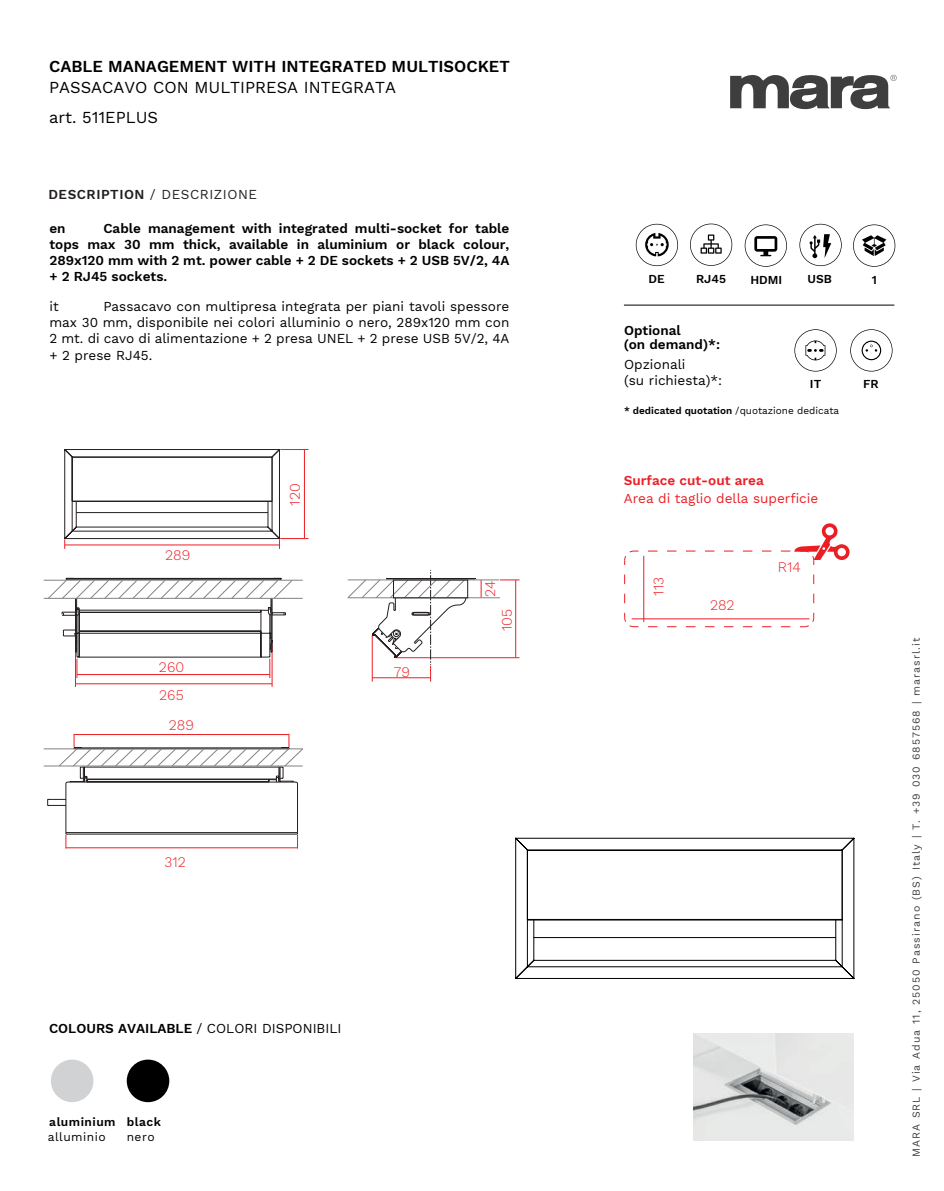
<style>
.page{position:relative;width:944px;height:1191px;background:#fff}
.page>*{position:absolute;margin:0;border:0;box-sizing:border-box;transform-origin:0 0}
.t1{font:16.5px/30px "Work Sans";color:#000001}
.t2{font:600 16.5px "Work Sans";color:#000001}
.t3{font:300 14.4px/27.9px "Work Sans";color:#ec1e25}
.t4{font:13.5px/16.2px "Work Sans";color:#000001}
.t5{font:600 13.5px/16.2px "Work Sans";color:#000001}
.t6{font:13.5px "Work Sans";color:#ec1e25}
.t7{font:13.5px "Work Sans";letter-spacing:.04em;color:#231f20}
.t8{font:600 13.5px "Work Sans";color:#ec1e25}
.t9{font:600 12px "Work Sans";letter-spacing:.04em;color:#000001}
.t10{font:12px "Work Sans";letter-spacing:.04em;color:#000001}
.t11{font:10.5px "Work Sans";letter-spacing:.1em;color:#3e3e3f}
.t12{font:600 9.9px "Work Sans";color:#000001}
.s1{font-weight:600}
.s2{font-weight:400}
</style>
<div class="page">
<svg style="left:730px;top:75px;width:167px;height:35px"></svg>
<div style="left:51px;top:1059px;width:42px;height:43px;background:#d1d2d4;border-radius:50%"></div>
<img style="left:127px;top:1059px;width:42px;height:43px;border-radius:21px">
<div style="left:127px;top:1059px;width:42px;height:43px;background:#000001;border-radius:50%"></div>
<svg style="left:64px;top:449px;width:245px;height:100px"></svg>
<hr style="left:72px;top:501px;width:200px;height:1px;background:#231f20">
<hr style="left:76px;top:512px;width:192px;height:1px;background:#231f20">
<hr style="left:304px;top:449px;width:1px;height:89px;background:#ec1e25">
<hr style="left:65px;top:545px;width:214px;height:1px;background:#ec1e25">
<svg style="left:515px;top:837px;width:340px;height:142px"></svg>
<hr style="left:527px;top:850px;width:315px;height:1px;background:#000001">
<hr style="left:842px;top:850px;width:1px;height:69px;background:#000001">
<hr style="left:527px;top:919px;width:315px;height:1px;background:#000001">
<hr style="left:534px;top:937px;width:302px;height:1px;background:#000001">
<svg style="left:47px;top:734px;width:256px;height:114px"></svg>
<hr style="left:75px;top:641px;width:1px;height:46px;background:#ec1e25">
<hr style="left:272px;top:643px;width:1px;height:44px;background:#ec1e25">
<hr style="left:76px;top:683px;width:196px;height:1px;background:#ec1e25">
<svg style="left:48px;top:578px;width:244px;height:100px"></svg>
<hr style="left:396px;top:657px;width:123px;height:1px;background:#ec1e25">
<svg style="left:500px;top:579px;width:19px;height:1px"></svg>
<svg style="left:481px;top:580px;width:1px;height:17px"></svg>
<hr style="left:515px;top:580px;width:1px;height:77px;background:#ec1e25">
<svg style="left:347px;top:570px;width:128px;height:111px"></svg>
<svg style="left:690px;top:224px;width:42px;height:42px"></svg>
<svg style="left:853px;top:224px;width:42px;height:43px"></svg>
<svg style="left:745px;top:224px;width:42px;height:43px"></svg>
<svg style="left:636px;top:224px;width:42px;height:42px"></svg>
<hr style="left:624px;top:305px;width:270px;height:1px;background:#000001">
<svg style="left:799px;top:224px;width:43px;height:42px"></svg>
<svg style="left:850px;top:329px;width:42px;height:42px"></svg>
<svg style="left:794px;top:329px;width:43px;height:42px"></svg>
<img style="left:694px;top:1034px;width:160px;height:106px">
<hr style="left:44px;top:598px;width:259px;height:1px;background:#808285">
<hr style="left:44px;top:580px;width:259px;height:1px;background:#808285">
<hr style="left:44px;top:765px;width:259px;height:1px;background:#808285">
<hr style="left:44px;top:748px;width:259px;height:1px;background:#808285">
<hr style="left:348px;top:597px;width:152px;height:1px;background:#808285">
<hr style="left:348px;top:579px;width:151px;height:1px;background:#808285">
<hr style="left:386px;top:578px;width:89px;height:1px;background:#231f20">
<hr style="left:66px;top:578px;width:215px;height:1px;background:#231f20">
<div style="left:393px;top:580px;width:75px;height:18px;border:1px solid #231f20"></div>
<svg style="left:624px;top:550px;width:14px;height:53px"></svg>
<svg style="left:800px;top:574px;width:14px;height:53px"></svg>
<svg style="left:624px;top:613px;width:166px;height:14px"></svg>
<svg style="left:648px;top:523px;width:202px;height:42px"></svg>
<hr style="left:632px;top:618px;width:177px;height:1px;background:#ec1e25">
<hr style="left:643px;top:556px;width:1px;height:66px;background:#ec1e25">
<p class="t2" style="left:49px;top:57px;width:462px">CABLE MANAGEMENT WITH INTEGRATED MULTISOCKET</p>
<p class="t1" style="left:49px;top:73px;width:348px">PASSACAVO CON MULTIPRESA INTEGRATA art. 511EPLUS</p>
<p class="t7" style="left:48px;top:187px;width:210px"><span class="s1">DESCRIPTION</span> / DESCRIZIONE</p>
<p class="t5" style="left:49px;top:220px;width:18px">en</p>
<p class="t5" style="left:49px;top:220px;width:461px;text-align:justify;text-indent:54px">Cable management with integrated multi-socket for table tops max 30 mm thick, available in aluminium or black colour, 289x120 mm with 2 mt. power cable + 2 DE sockets + 2 USB 5V/2, 4A + 2 RJ45 sockets.</p>
<p class="t4" style="left:49px;top:299px;width:11px">it</p>
<p class="t4" style="left:49px;top:299px;width:462px;text-align:justify;text-indent:54px">Passacavo con multipresa integrata per piani tavoli spessore max 30 mm, disponibile nei colori alluminio o nero, 289x120 mm con 2 mt. di cavo di alimentazione + 2 presa UNEL + 2 prese USB 5V/2, 4A + 2 prese RJ45.</p>
<p class="t3" style="left:165px;top:541px;width:27px">289</p>
<p class="t3" style="left:159px;top:654px;width:27px">260<br>265</p>
<p class="t3" style="left:169px;top:712px;width:27px">289</p>
<p class="t3" style="left:165px;top:848px;width:23px">312</p>
<p class="t3" style="left:281px;top:505px;width:24px;rotate:-90deg">120</p>
<p class="t3" style="left:394px;top:658px;width:18px">79</p>
<p class="t4" style="left:49px;top:1020px;width:294px"><span class="s1">COLOURS AVAILABLE</span> / COLORI DISPONIBILI</p>
<p class="t9" style="left:49px;top:1115px;width:68px">aluminium</p>
<p class="t10" style="left:48px;top:1129px;width:59px">alluminio</p>
<p class="t9" style="left:127px;top:1115px;width:36px">black</p>
<p class="t10" style="left:127px;top:1129px;width:30px">nero</p>
<p class="t3" style="left:477px;top:597px;width:18px;rotate:-90deg">24</p>
<p class="t3" style="left:494px;top:631px;width:24px;rotate:-90deg">105</p>
<p class="t9" style="left:649px;top:272px;width:18px">DE</p>
<p class="t9" style="left:807px;top:272px;width:26px">USB</p>
<p class="t9" style="left:696px;top:272px;width:31px">RJ45</p>
<p class="t9" style="left:750px;top:272px;width:33px">HDMI</p>
<p class="t9" style="left:872px;top:272px;width:7px">1</p>
<p class="t5" style="left:624px;top:325px;width:98px;line-height:13.5px">Optional<br>(on demand)*:</p>
<p class="t4" style="left:624px;top:356px;width:100px">Opzionali<br>(su richiesta)*:</p>
<p class="t12" style="left:624px;top:405px;width:217px">* dedicated quotation <span class="s2">/quotazione dedicata</span></p>
<p class="t9" style="left:810px;top:377px;width:13px">IT</p>
<p class="t9" style="left:863px;top:377px;width:17px">FR</p>
<p class="t8" style="left:624px;top:472px;width:141px">Surface cut-out area</p>
<p class="t6" style="left:624px;top:490px;width:196px">Area di taglio della superficie</p>
<p class="t3" style="left:645px;top:595px;width:20px;rotate:-90deg">113</p>
<p class="t3" style="left:710px;top:592px;width:26px">282</p>
<p class="t3" style="left:778px;top:553px;width:24px">R14</p>
<p class="t11" style="left:910px;top:1157px;width:521px;rotate:-90deg">MARA SRL | Via Adua 11, 25050 Passirano (BS) Italy | T. +39 030 6857568 | marasrl.it</p>
</div>
